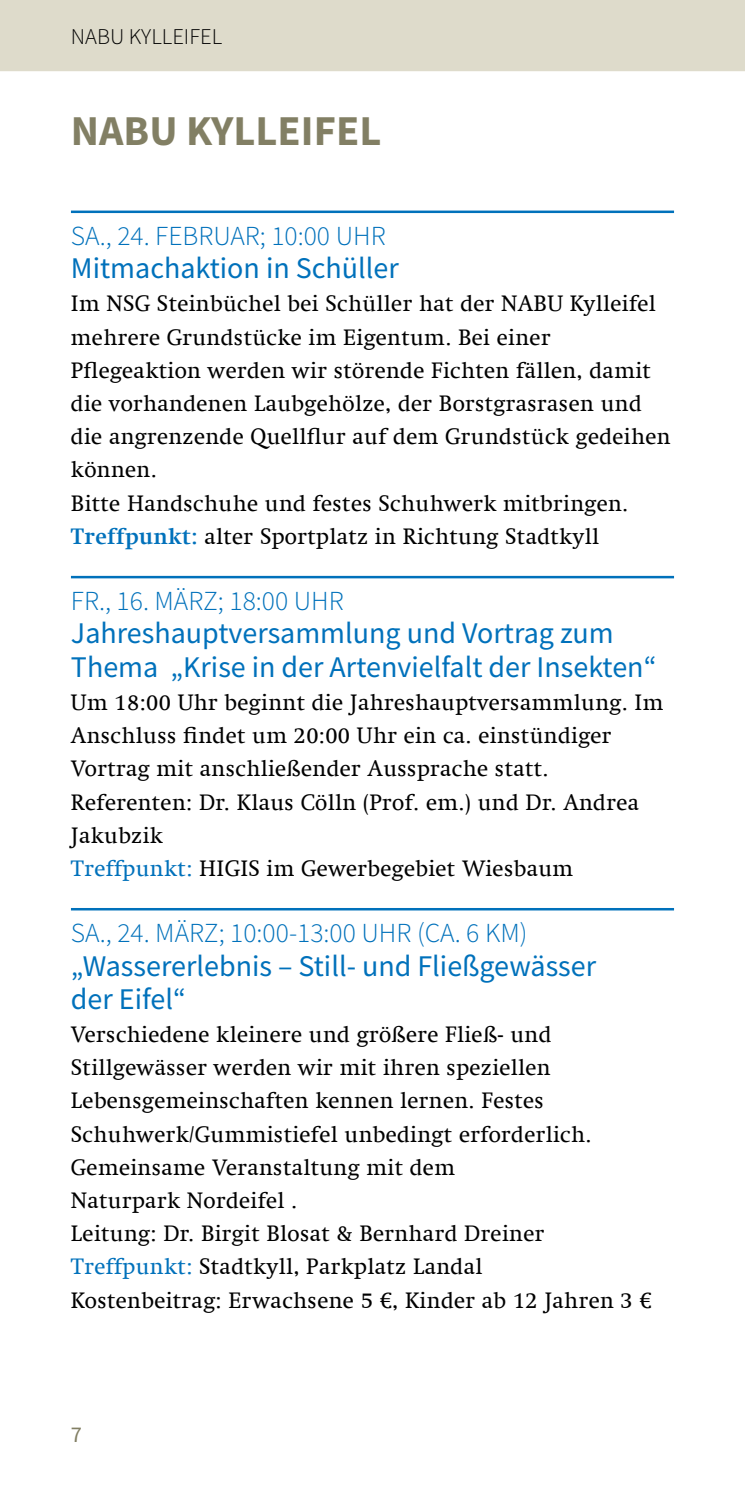
<style>
.page{position:relative;width:745px;height:1489px;background:#fff}
.page>*{position:absolute;margin:0;border:0;box-sizing:border-box;transform-origin:0 0}
.t1{font:700 42.5px "Source Sans Pro";color:#827f64}
.t2{font:30px/33.2px "Source Sans Pro";color:#0071bb}
.t3{font:300 27.5px "Source Sans Pro";color:#0071bb}
.t4{font:22.5px/33.2px "Swift Com";letter-spacing:.015em;color:#000}
.t5{font:300 22.5px "Source Sans Pro";color:#000}
.t6{font:22.5px "Source Sans Pro";color:#827f64}
.s1{font-weight:700;color:#0071bb}
.s2{color:#0071bb}
</style>
<div class="page">
<hr style="left:71px;top:210px;width:602px;height:3px;background:#0071bb">
<hr style="left:71px;top:576px;width:602px;height:2px;background:#0071bb">
<hr style="left:71px;top:907px;width:602px;height:3px;background:#0071bb">
<div style="left:0;top:0;width:744px;height:71px;background:#dedbcb"></div>
<p class="t5" style="left:71px;top:23px;width:92px">NABU KYLLEIFEL</p>
<h1 class="t1" style="left:71px;top:102px;width:312px">NABU KYLLEIFEL</h1>
<p class="t3" style="left:71px;top:219px;width:298px">SA., 24. FEBRUAR; 10:00 UHR</p>
<h2 class="t2" style="left:71px;top:251px;width:329px">Mitmachaktion in Schüller</h2>
<p class="t4" style="left:71px;top:287px;width:600px">Im NSG Steinbüchel bei Schüller hat der NABU Kylleifel mehrere Grundstücke im Eigentum. Bei einer Pflegeaktion werden wir störende Fichten fällen, damit die vorhandenen Laubgehölze, der Borstgrasrasen und die angrenzende Quellflur auf dem Grundstück gedeihen können.<br>Bitte Handschuhe und festes Schuhwerk mitbringen.<br><span class="s1">Treffpunkt:</span> alter Sportplatz in Richtung Stadtkyll</p>
<p class="t3" style="left:71px;top:584px;width:256px">FR., 16. MÄRZ; 18:00 UHR</p>
<h2 class="t2" style="left:71px;top:616px;width:586px">Jahreshauptversammlung und Vortrag zum<br>Thema „Krise in der Artenvielfalt der Insekten“</h2>
<p class="t4" style="left:71px;top:685px;width:593px">Um 18:00 Uhr beginnt die Jahreshauptversammlung. Im Anschluss findet um 20:00 Uhr ein ca. einstündiger Vortrag mit anschließender Aussprache statt.<br>Referenten: Dr. Klaus Cölln (Prof. em.) und Dr. Andrea Jakubzik<br><span class="s2">Treffpunkt:</span> HIGIS im Gewerbegebiet Wiesbaum</p>
<p class="t3" style="left:71px;top:916px;width:457px">SA., 24. MÄRZ; 10:00-13:00 UHR (CA. 6 KM)</p>
<h2 class="t2" style="left:71px;top:948px;width:526px">„Wassererlebnis – Still- und Fließgewässer der Eifel“</h2>
<p class="t4" style="left:71px;top:1017px;width:582px">Verschiedene kleinere und größere Fließ- und Stillgewässer werden wir mit ihren speziellen Lebensgemeinschaften kennen lernen. Festes Schuhwerk/Gummistiefel unbedingt erforderlich.<br>Gemeinsame Veranstaltung mit dem<br>Naturpark Nordeifel .<br>Leitung: Dr. Birgit Blosat &amp; Bernhard Dreiner <span class="s2">Treffpunkt:</span> Stadtkyll, Parkplatz Landal<br>Kostenbeitrag: Erwachsene 5 €, Kinder ab 12 Jahren 3 €</p>
<p class="t6" style="left:71px;top:1419px;width:13px">7</p>
</div>
